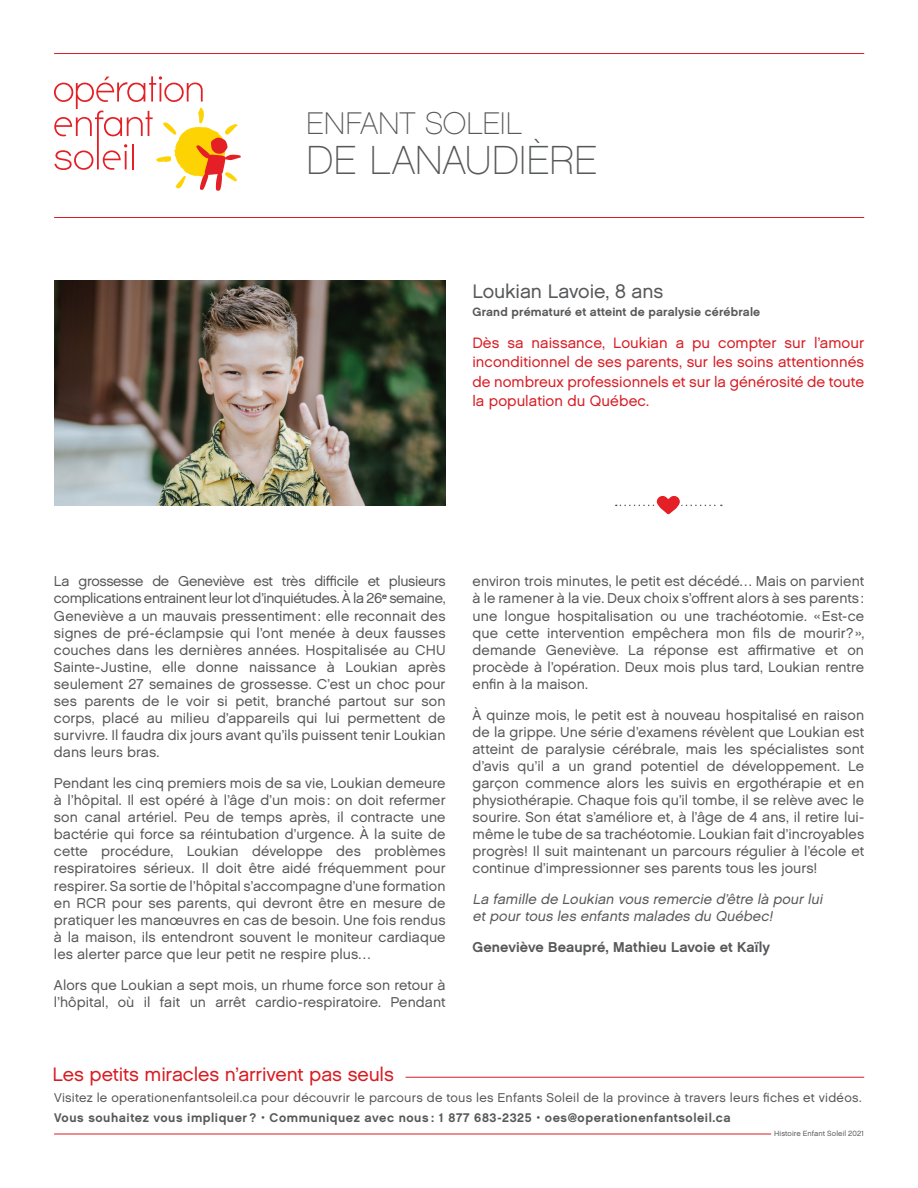
<style>
.page{position:relative;width:918px;height:1188px;background:#fff}
.page>*{position:absolute;margin:0;border:0;box-sizing:border-box;transform-origin:0 0}
.t1{font:40.5px "Chalet Paris Nineteen Sixty";letter-spacing:-.015em;color:#57585a}
.t2{font:31.2px "Chalet Paris Nineteen Sixty";letter-spacing:-.015em;color:#57585a}
.t3{font:19.5px "Chalet London Nineteen Sixty";letter-spacing:-.01em;color:#57585a}
.t4{font:19.35px "Chalet London Nineteen Sixty";letter-spacing:-.01em;color:#d81c23}
.t5{font:15px/19.5px "Chalet London Nineteen Sixty";letter-spacing:.005em;color:#d81c23;text-align:justify}
.t6{font:14.25px/17.1px "Chalet London Nineteen Sixty";letter-spacing:.005em;color:#57585a;text-align:justify}
.t7{font:italic 14.25px/17.1px "Chalet London Nineteen Sixty";color:#57585a}
.t8{font:14.25px "Chalet New York Nineteen Sixty";letter-spacing:.005em;color:#57585a}
.t9{font:12.75px "Chalet London Nineteen Sixty";letter-spacing:.02em;color:#57585a}
.t10{font:12.6px "Chalet New York Nineteen Sixty";letter-spacing:.045em;color:#57585a}
.t11{font:12px "Chalet New York Nineteen Sixty";letter-spacing:.01em;color:#57585a}
.t12{font:7.5px "Chalet London Nineteen Sixty";letter-spacing:.01em;color:#57585a}
</style>
<div class="page">
<svg style="left:54px;top:76px;width:187px;height:115px"></svg>
<hr style="left:54px;top:1134px;width:717px;height:1px;background:#d81c23">
<hr style="left:54px;top:217px;width:810px;height:1px;background:#d81c23">
<hr style="left:54px;top:53px;width:810px;height:1px;background:#d81c23">
<hr style="left:406px;top:1077px;width:458px;height:1px;background:#d81c23">
<svg style="left:616px;top:495px;width:106px;height:20px"></svg>
<img style="left:54px;top:281px;width:392px;height:224px">
<h2 class="t2" style="left:306px;top:105px;width:218px">ENFANT SOLEIL</h2>
<h1 class="t1" style="left:306px;top:136px;width:294px">DE LANAUDIÈRE</h1>
<h3 class="t3" style="left:472px;top:280px;width:192px">Loukian Lavoie, 8 ans</h3>
<p class="t11" style="left:472px;top:305px;width:289px">Grand prématuré et atteint de paralysie cérébrale</p>
<p class="t5" style="left:472px;top:333px;width:393px">Dès sa naissance, Loukian a pu compter sur l’amour inconditionnel de ses parents, sur les soins attentionnés de nombreux professionnels et sur la générosité de toute la population du Québec.</p>
<p class="t6" style="left:54px;top:573px;width:393px">La grossesse de Geneviève est très difficile et plusieurs complications entrainent leur lot d’inquiétudes. À la 26<sup>e</sup> semaine, Geneviève a un mauvais pressentiment: elle reconnait des signes de pré-éclampsie qui l’ont menée à deux fausses couches dans les dernières années. Hospitalisée au CHU Sainte-Justine, elle donne naissance à Loukian après seulement 27 semaines de grossesse. C’est un choc pour ses parents de le voir si petit, branché partout sur son corps, placé au milieu d’appareils qui lui permettent de survivre. Il faudra dix jours avant qu’ils puissent tenir Loukian dans leurs bras.</p>
<p class="t6" style="left:54px;top:774px;width:393px">Pendant les cinq premiers mois de sa vie, Loukian demeure à l’hôpital. Il est opéré à l’âge d’un mois: on doit refermer son canal artériel. Peu de temps après, il contracte une bactérie qui force sa réintubation d’urgence. À la suite de cette procédure, Loukian développe des problèmes respiratoires sérieux. Il doit être aidé fréquemment pour respirer. Sa sortie de l’hôpital s’accompagne d’une formation en RCR pour ses parents, qui devront être en mesure de pratiquer les manœuvres en cas de besoin. Une fois rendus à la maison, ils entendront souvent le moniteur cardiaque les alerter parce que leur petit ne respire plus…</p>
<p class="t6" style="left:54px;top:976px;width:393px">Alors que Loukian a sept mois, un rhume force son retour à l’hôpital, où il fait un arrêt cardio-respiratoire. Pendant</p>
<p class="t6" style="left:473px;top:573px;width:393px">environ trois minutes, le petit est décédé… Mais on parvient à le ramener à la vie. Deux choix s’offrent alors à ses parents : une longue hospitalisation ou une trachéotomie. «Est-ce que cette intervention empêchera mon fils de mourir?», demande Geneviève. La réponse est affirmative et on procède à l’opération. Deux mois plus tard, Loukian rentre enfin à la maison.</p>
<p class="t6" style="left:473px;top:706px;width:393px">À quinze mois, le petit est à nouveau hospitalisé en raison de la grippe. Une série d’examens révèlent que Loukian est atteint de paralysie cérébrale, mais les spécialistes sont d’avis qu’il a un grand potentiel de développement. Le garçon commence alors les suivis en ergothérapie et en physiothérapie. Chaque fois qu’il tombe, il se relève avec le sourire. Son état s’améliore et, à l’âge de 4 ans, il retire lui&shy;même le tube de sa trachéotomie. Loukian fait d’incroyables progrès! Il suit maintenant un parcours régulier à l’école et continue d’impressionner ses parents tous les jours!</p>
<p class="t7" style="left:473px;top:890px;width:354px">La famille de Loukian vous remercie d’être là pour lui et pour tous les enfants malades du Québec!</p>
<p class="t8" style="left:473px;top:938px;width:299px">Geneviève Beaupré, Mathieu Lavoie et Kaïly</p>
<h3 class="t4" style="left:52px;top:1063px;width:343px">Les petits miracles n’arrivent pas seuls</h3>
<p class="t9" style="left:54px;top:1089px;width:809px">Visitez le operationenfantsoleil.ca pour découvrir le parcours de tous les Enfants Soleil de la province à travers leurs fiches et vidéos.</p>
<p class="t10" style="left:54px;top:1110px;width:678px">Vous souhaitez vous impliquer ? • Communiquez avec nous : 1 877 683-2325 • oes@operationenfantsoleil.ca</p>
<p class="t12" style="left:774px;top:1129px;width:91px">Histoire Enfant Soleil 2021</p>
</div>
